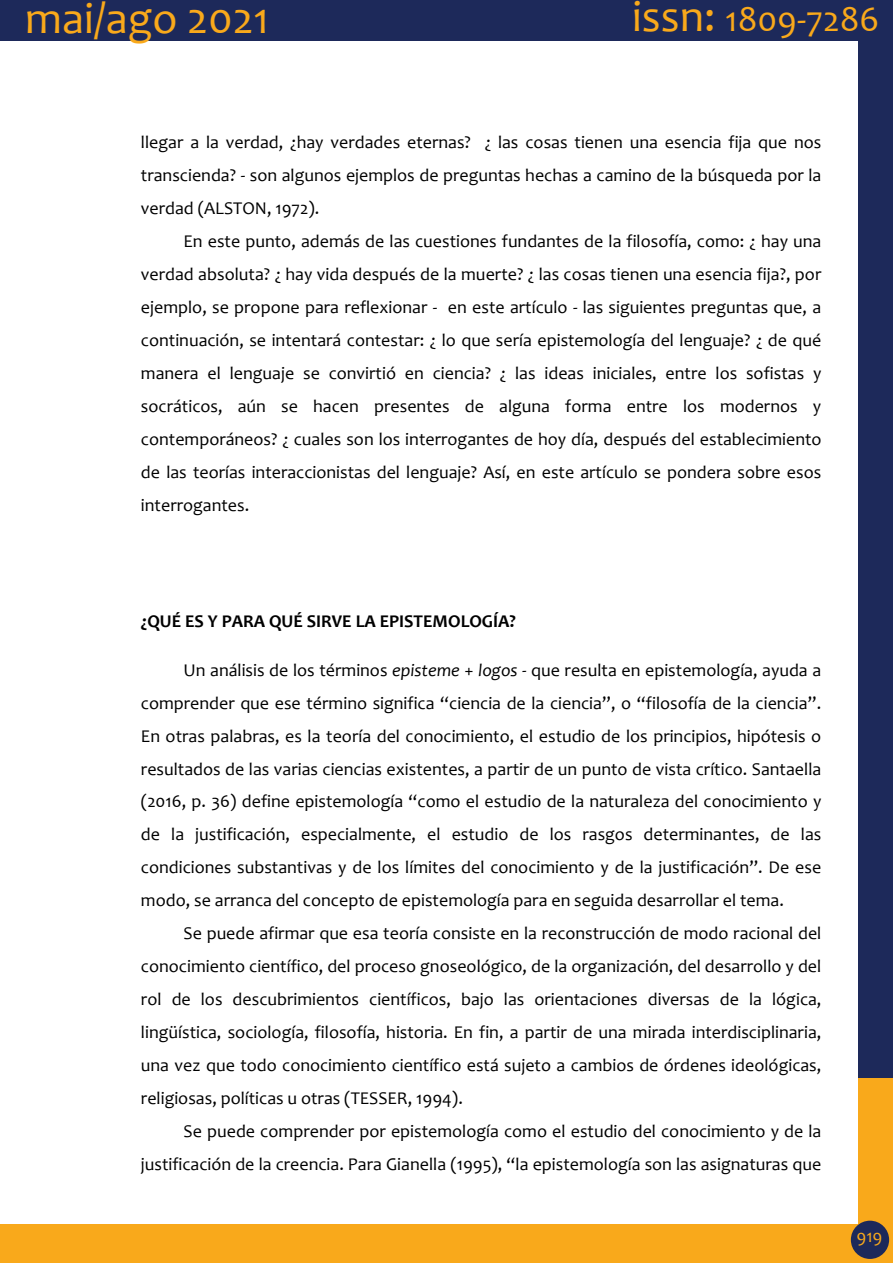
<style>
.page{position:relative;width:893px;height:1263px;background:#fff}
.page>*{position:absolute;margin:0;border:0;box-sizing:border-box;transform-origin:0 0}
.t1{font:45px "Candara";color:#f9a91b}
.t2{font:36px "Candara";color:#f9a91b}
.t3{font:18px "Candara";color:#000}
.t4{font:700 18px "Candara";color:#000}
.t5{font:18px "Candara";color:#f9a91b}
.s1{font-size:45px}
.s2{font-style:italic}
</style>
<div class="page">
<div style="left:858px;top:0;width:34px;height:1079px;background:#1d295a"></div>
<div style="left:0;top:0;width:890px;height:41px;background:#1d295a"></div>
<div style="left:858px;top:1078px;width:35px;height:185px;background:#f9a91b"></div>
<div style="left:0;top:1224px;width:860px;height:39px;background:#f9a91b"></div>
<div style="left:851px;top:1221px;width:38px;height:38px;background:#1d295a;border-radius:50%"></div>
<h1 class="t1" style="left:25px;top:-9px;width:246px">mai/ago 2021</h1>
<h2 class="t2" style="left:632px;top:-3px;width:249px"><span class="s1">issn:</span> 1809-7286</h2>
<p class="t3" style="left:141px;top:131px;width:682px">llegar a la verdad, ¿hay verdades eternas? ¿ las cosas tienen una esencia fija que nos</p>
<p class="t3" style="left:141px;top:164px;width:682px">transcienda? - son algunos ejemplos de preguntas hechas a camino de la búsqueda por la</p>
<p class="t3" style="left:141px;top:197px;width:180px">verdad (ALSTON, 1972).</p>
<p class="t3" style="left:184px;top:230px;width:639px">En este punto, además de las cuestiones fundantes de la filosofía, como: ¿ hay una</p>
<p class="t3" style="left:141px;top:263px;width:682px">verdad absoluta? ¿ hay vida después de la muerte? ¿ las cosas tienen una esencia fija?, por</p>
<p class="t3" style="left:141px;top:296px;width:682px">ejemplo, se propone para reflexionar - en este artículo - las siguientes preguntas que, a</p>
<p class="t3" style="left:141px;top:329px;width:682px">continuación, se intentará contestar: ¿ lo que sería epistemología del lenguaje? ¿ de qué</p>
<p class="t3" style="left:141px;top:362px;width:682px">manera el lenguaje se convirtió en ciencia? ¿ las ideas iniciales, entre los sofistas y</p>
<p class="t3" style="left:141px;top:395px;width:682px">socráticos, aún se hacen presentes de alguna forma entre los modernos y</p>
<p class="t3" style="left:141px;top:427px;width:682px">contemporáneos? ¿ cuales son los interrogantes de hoy día, después del establecimiento</p>
<p class="t3" style="left:141px;top:460px;width:682px">de las teorías interaccionistas del lenguaje? Así, en este artículo se pondera sobre esos</p>
<p class="t3" style="left:141px;top:493px;width:110px">interrogantes.</p>
<p class="t4" style="left:141px;top:610px;width:376px">¿QUÉ ES Y PARA QUÉ SIRVE LA EPISTEMOLOGÍA?</p>
<p class="t3" style="left:184px;top:658px;width:639px">Un análisis de los términos <span class="s2">episteme</span> + <span class="s2">logos -</span> que resulta en epistemología, ayuda a</p>
<p class="t3" style="left:141px;top:691px;width:682px">comprender que ese término significa “ciencia de la ciencia”, o “filosofía de la ciencia”.</p>
<p class="t3" style="left:141px;top:724px;width:682px">En otras palabras, es la teoría del conocimiento, el estudio de los principios, hipótesis o</p>
<p class="t3" style="left:141px;top:757px;width:682px">resultados de las varias ciencias existentes, a partir de un punto de vista crítico. Santaella</p>
<p class="t3" style="left:141px;top:790px;width:682px">(2016, p. 36) define epistemología “como el estudio de la naturaleza del conocimiento y</p>
<p class="t3" style="left:141px;top:823px;width:682px">de la justificación, especialmente, el estudio de los rasgos determinantes, de las</p>
<p class="t3" style="left:141px;top:856px;width:682px">condiciones substantivas y de los límites del conocimiento y de la justificación”. De ese</p>
<p class="t3" style="left:141px;top:889px;width:644px">modo, se arranca del concepto de epistemología para en seguida desarrollar el tema.</p>
<p class="t3" style="left:184px;top:922px;width:639px">Se puede afirmar que esa teoría consiste en la reconstrucción de modo racional del</p>
<p class="t3" style="left:141px;top:955px;width:682px">conocimiento científico, del proceso gnoseológico, de la organización, del desarrollo y del</p>
<p class="t3" style="left:141px;top:988px;width:682px">rol de los descubrimientos científicos, bajo las orientaciones diversas de la lógica,</p>
<p class="t3" style="left:141px;top:1021px;width:682px">lingüística, sociología, filosofía, historia. En fin, a partir de una mirada interdisciplinaria,</p>
<p class="t3" style="left:141px;top:1054px;width:682px">una vez que todo conocimiento científico está sujeto a cambios de órdenes ideológicas,</p>
<p class="t3" style="left:141px;top:1087px;width:323px">religiosas, políticas u otras (TESSER, 1994).</p>
<p class="t3" style="left:184px;top:1120px;width:639px">Se puede comprender por epistemología como el estudio del conocimiento y de la</p>
<p class="t3" style="left:141px;top:1153px;width:682px">justificación de la creencia. Para Gianella (1995), “la epistemología son las asignaturas que</p>
<p class="t5" style="left:856px;top:1224px;width:28px">919</p>
</div>
